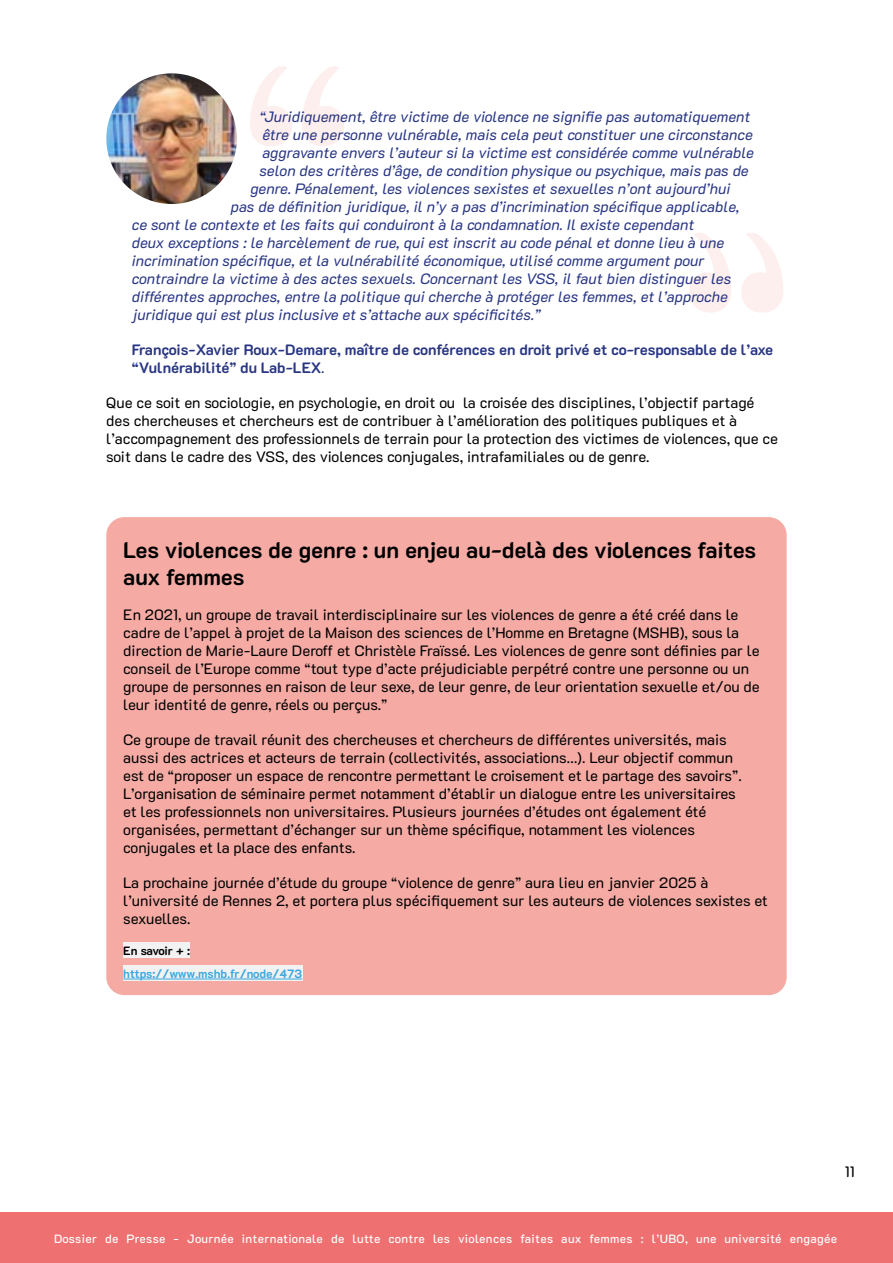
<style>
.page{position:relative;width:893px;height:1263px;background:#fff}
.page>*{position:absolute;margin:0;border:0;box-sizing:border-box;transform-origin:0 0}
.t1{font:290.55px "K2 D";color:#fdefed}
.t2{font:700 22.5px/27px "K2 D";color:#000}
.t3{font:15px/18px "K2 D";color:#000}
.t4{font:italic 15px "K2 D";color:#283583}
.t5{font:700 15px/18px "K2 D";color:#283583}
.t6{font:500 12px "K2 D";letter-spacing:.03em;color:#fff}
.t7{font:700 12px "K2 D";letter-spacing:-.02em;color:#3aa7df}
.t8{font:700 12px "K2 D";letter-spacing:-.025em;color:#000}
.s1{font-weight:400}
</style>
<div class="page">
<div style="left:0;top:1213px;width:893px;height:50px;background:#ee7071"></div>
<div style="left:106px;top:517px;width:681px;height:478px;background:#f5aba4;border-radius:18px"></div>
<div style="left:123px;top:942px;width:67px;height:16px;background:#f2f2f2"></div>
<div style="left:123px;top:965px;width:179px;height:16px;background:#f2f2f2"></div>
<hr style="left:123px;top:979px;width:179px;height:1px;background:#3aa7df">
<img style="left:106px;top:73px;width:131px;height:131px;border-radius:65px">
<h1 class="t1" style="left:237px;top:2px;width:122px">“</h1>
<p class="t4" style="left:259px;top:108px;width:493px">“Juridiquement, être victime de violence ne signifie pas automatiquement</p>
<p class="t4" style="left:262px;top:126px;width:492px">être une personne vulnérable, mais cela peut constituer une circonstance</p>
<p class="t4" style="left:262px;top:144px;width:493px">aggravante envers l’auteur si la victime est considérée comme vulnérable</p>
<p class="t4" style="left:259px;top:162px;width:491px">selon des critères d’âge, de condition physique ou psychique, mais pas de</p>
<p class="t4" style="left:250px;top:180px;width:482px">genre. Pénalement, les violences sexistes et sexuelles n’ont aujourd’hui</p>
<p class="t4" style="left:231px;top:198px;width:510px">pas de définition juridique, il n’y a pas d’incrimination spécifique applicable,</p>
<p class="t4" style="left:132px;top:216px;width:564px">ce sont le contexte et les faits qui conduiront à la condamnation. Il existe cependant</p>
<p class="t4" style="left:132px;top:234px;width:594px">deux exceptions : le harcèlement de rue, qui est inscrit au code pénal et donne lieu à une</p>
<p class="t4" style="left:132px;top:252px;width:574px">incrimination spécifique, et la vulnérabilité économique, utilisé comme argument pour</p>
<p class="t4" style="left:132px;top:270px;width:601px">contraindre la victime à des actes sexuels. Concernant les VSS, il faut bien distinguer les</p>
<p class="t4" style="left:132px;top:288px;width:598px">différentes approches, entre la politique qui cherche à protéger les femmes, et l’approche</p>
<p class="t4" style="left:132px;top:306px;width:410px">juridique qui est plus inclusive et s’attache aux spécificités.”</p>
<p class="t5" style="left:132px;top:341px;width:643px">François-Xavier Roux-Demare, maître de conférences en droit privé et co-responsable de l’axe “Vulnérabilité” du Lab-LEX<span class="s1">.</span></p>
<p class="t3" style="left:106px;top:394px;width:673px">Que ce soit en sociologie, en psychologie, en droit ou la croisée des disciplines, l’objectif partagé des chercheuses et chercheurs est de contribuer à l’amélioration des politiques publiques et à l’accompagnement des professionnels de terrain pour la protection des victimes de violences, que ce soit dans le cadre des VSS, des violences conjugales, intrafamiliales ou de genre.</p>
<h2 class="t2" style="left:123px;top:536px;width:634px">Les violences de genre : un enjeu au-delà des violences faites aux femmes</h2>
<p class="t3" style="left:123px;top:605px;width:638px">En 2021, un groupe de travail interdisciplinaire sur les violences de genre a été créé dans le cadre de l’appel à projet de la Maison des sciences de l’Homme en Bretagne (MSHB), sous la direction de Marie-Laure Deroff et Christèle Fraïssé. Les violences de genre sont définies par le conseil de l’Europe comme “tout type d’acte préjudiciable perpétré contre une personne ou un groupe de personnes en raison de leur sexe, de leur genre, de leur orientation sexuelle et/ou de leur identité de genre, réels ou perçus.”</p>
<p class="t3" style="left:123px;top:730px;width:620px">Ce groupe de travail réunit des chercheuses et chercheurs de différentes universités, mais aussi des actrices et acteurs de terrain (collectivités, associations…). Leur objectif commun est de “proposer un espace de rencontre permettant le croisement et le partage des savoirs”.<br>L’organisation de séminaire permet notamment d’établir un dialogue entre les universitaires et les professionnels non universitaires. Plusieurs journées d’études ont également été organisées, permettant d’échanger sur un thème spécifique, notamment les violences conjugales et la place des enfants.</p>
<p class="t3" style="left:123px;top:873px;width:646px">La prochaine journée d’étude du groupe “violence de genre” aura lieu en janvier 2025 à l’université de Rennes 2, et portera plus spécifiquement sur les auteurs de violences sexistes et sexuelles.</p>
<p class="t8" style="left:123px;top:944px;width:68px">En savoir + :</p>
<p class="t7" style="left:123px;top:967px;width:181px">https://www.mshb.fr/node/473</p>
<p class="t3" style="left:845px;top:1162px;width:11px">11</p>
<p class="t6" style="left:54px;top:1231px;width:785px">Dossier de Presse - Journée internationale de lutte contre les violences faites aux femmes : l’UBO, une université engagée</p>
</div>
